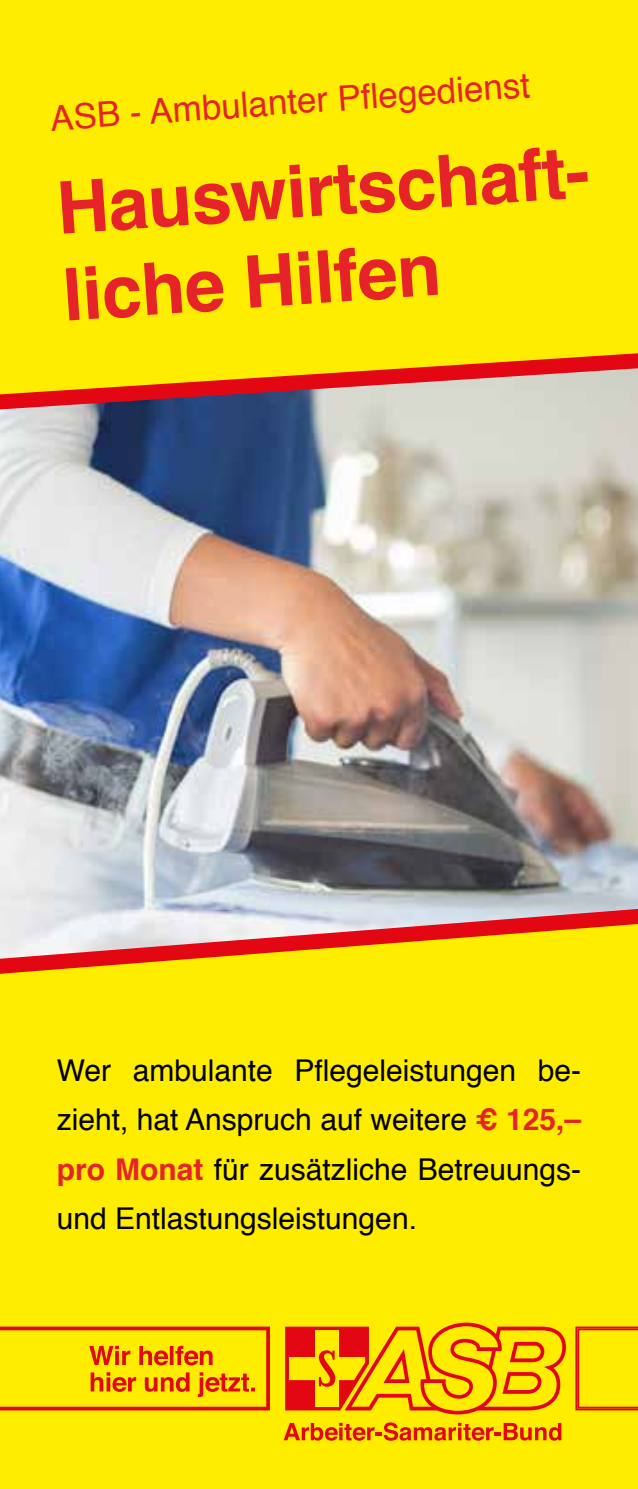
<style>
.page{position:relative;width:638px;height:1489px;background:#fff}
.page>*{position:absolute;margin:0;border:0;box-sizing:border-box;transform-origin:0 0}
.t1{font:700 72.5px/87px "Helvetica";color:#e52329}
.t2{font:35px "Helvetica";color:#e52329}
.t3{font:30px/49.5px "Helvetica";color:#000;text-align:justify}
.s1{font-weight:700;color:#e52329}
</style>
<div class="page">
<div style="left:0;top:404px;width:638px;height:1084px;background:#ffed00"></div>
<img style="left:0;top:420px;width:638px;height:554px">
<svg style="left:284px;top:1422px;width:277px;height:18px"></svg>
<svg style="left:285px;top:1322px;width:281px;height:92px"></svg>
<svg style="left:575px;top:1326px;width:63px;height:84px"></svg>
<svg style="left:0;top:1326px;width:270px;height:84px"></svg>
<svg style="left:0;top:0;width:638px;height:420px;background:#f7e00d"></svg>
<p class="t2" style="left:49px;top:91px;width:482px;rotate:-4deg">ASB - Ambulanter Pfl egedienst</p>
<h1 class="t1" style="left:54px;top:166px;width:547px;rotate:-4deg">Hauswirtschaft&shy;liche Hilfen</h1>
<p class="t3" style="left:57px;top:1046px;width:526px">Wer ambulante Pflegeleistungen be&shy;zieht, hat Anspruch auf weitere <span class="s1">€ 125,– pro Monat</span> für zusätzliche Betreuungs&shy;und Entlastungsleistungen.</p>
</div>
